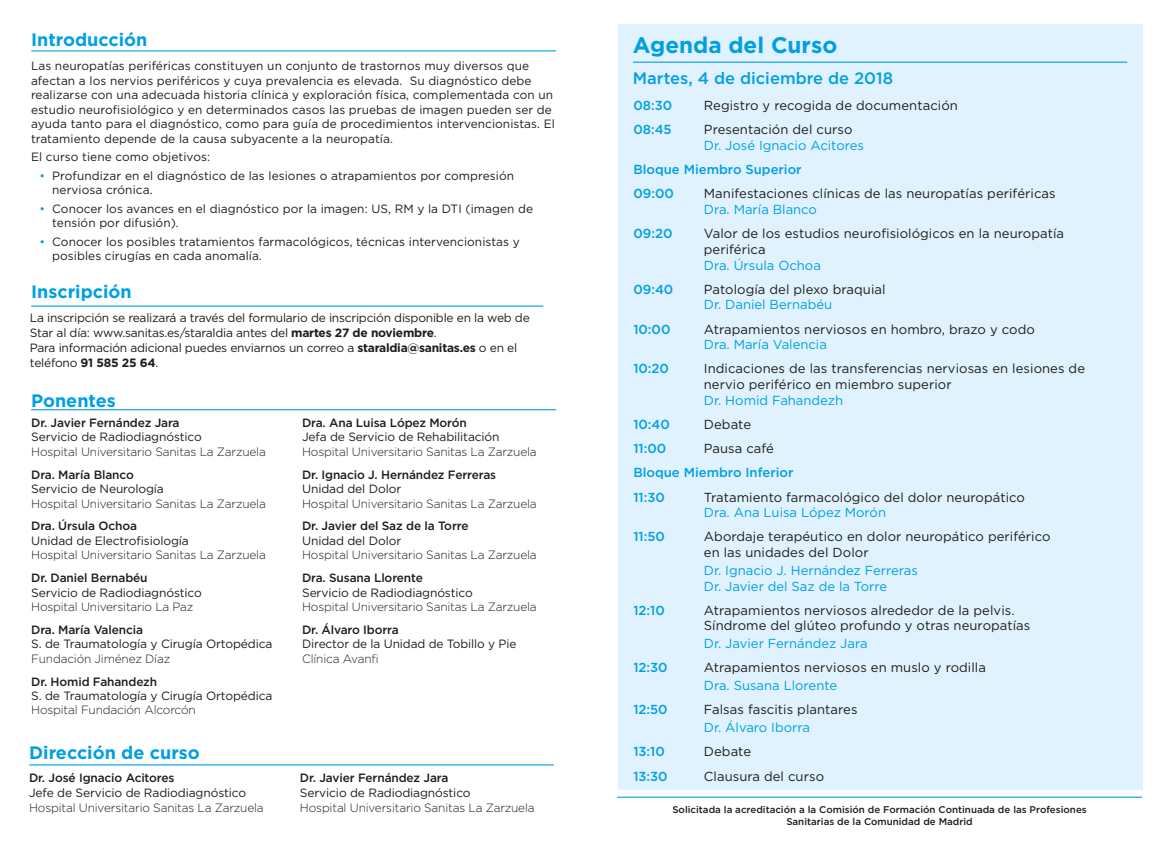
<style>
.page{position:relative;width:1174px;height:851px;background:#fff}
.page>*{position:absolute;margin:0;border:0;box-sizing:border-box;transform-origin:0 0}
.t1{font:700 22.5px "Gotham";color:#009fe3}
.t2{font:700 18px "Gotham";color:#009fe3}
.t3{font:500 16.5px "Gotham";color:#009fe3}
.t4{font:13.05px/15.6px "Gotham";letter-spacing:.005em;color:#1d1d1b}
.t5{font:13.05px/15.6px "Gotham";color:#009fe3}
.t6{font:500 13.05px/24.2px "Gotham";color:#009fe3}
.t7{font:12px/14.4px "Gotham";letter-spacing:-.005em;color:#1d1d1b}
.t8{font:300 12px "Gotham";letter-spacing:-.015em;color:#1d1d1b}
.t9{font:500 12px "Gotham";letter-spacing:-.01em;color:#1d1d1b}
.t10{font:500 9.75px/11.7px "Gotham";color:#1d1d1b;text-align:center}
.s1{color:#009fe3}
.s2{font-weight:700}
</style>
<div class="page">
<hr style="left:617px;top:796px;width:525px;height:1px;background:#009fe3">
<div style="left:618px;top:24px;width:524px;height:766px;background:#e0f2fd"></div>
<hr style="left:633px;top:62px;width:494px;height:1px;background:#009fe3">
<hr style="left:31px;top:50px;width:525px;height:1px;background:#009fe3">
<hr style="left:31px;top:305px;width:512px;height:1px;background:#009fe3">
<hr style="left:31px;top:409px;width:525px;height:1px;background:#009fe3">
<hr style="left:29px;top:764px;width:525px;height:1px;background:#009fe3">
<h2 class="t2" style="left:31px;top:28px;width:118px">Introducción</h2>
<p class="t7" style="left:31px;top:59px;width:525px">Las neuropatías periféricas constituyen un conjunto de trastornos muy diversos que afectan a los nervios periféricos y cuya prevalencia es elevada. Su diagnóstico debe realizarse con una adecuada historia clínica y exploración física, complementada con un estudio neurofisiológico y en determinados casos las pruebas de imagen pueden ser de ayuda tanto para el diagnóstico, como para guía de procedimientos intervencionistas. El tratamiento depende de la causa subyacente a la neuropatía.</p>
<p class="t7" style="left:31px;top:149px;width:181px">El curso tiene como objetivos:</p>
<p class="t7" style="left:52px;top:168px;width:463px;text-indent:-13px"><span class="s1">•</span> Profundizar en el diagnóstico de las lesiones o atrapamientos por compresión nerviosa crónica.</p>
<p class="t7" style="left:52px;top:201px;width:482px;text-indent:-13px"><span class="s1">•</span> Conocer los avances en el diagnóstico por la imagen: US, RM y la DTI (imagen de tensión por difusión).</p>
<p class="t7" style="left:52px;top:234px;width:469px;text-indent:-13px"><span class="s1">•</span> Conocer los posibles tratamientos farmacológicos, técnicas intervencionistas y posibles cirugías en cada anomalía.</p>
<h2 class="t2" style="left:31px;top:279px;width:102px">Inscripción</h2>
<p class="t7" style="left:30px;top:310px;width:501px">La inscripción se realizará a través del formulario de inscripción disponible en la web de Star al día: www.sanitas.es/staraldia antes del <span class="s2">martes 27 de noviembre</span>.<br>Para información adicional puedes enviarnos un correo a <span class="s2">staraldia@sanitas.es</span> o en el teléfono <span class="s2">91 585 25 64</span>.</p>
<h2 class="t2" style="left:31px;top:389px;width:86px">Ponentes</h2>
<p class="t9" style="left:31px;top:415px;width:150px">Dr. Javier Fernández Jara</p>
<p class="t7" style="left:31px;top:429px;width:172px">Servicio de Radiodiagnóstico</p>
<p class="t8" style="left:31px;top:444px;width:236px">Hospital Universitario Sanitas La Zarzuela</p>
<p class="t9" style="left:31px;top:466px;width:104px">Dra. María Blanco</p>
<p class="t7" style="left:31px;top:481px;width:134px">Servicio de Neurología</p>
<p class="t8" style="left:31px;top:495px;width:236px">Hospital Universitario Sanitas La Zarzuela</p>
<p class="t9" style="left:31px;top:518px;width:107px">Dra. Úrsula Ochoa</p>
<p class="t7" style="left:31px;top:533px;width:159px">Unidad de Electrofisiología</p>
<p class="t8" style="left:31px;top:547px;width:236px">Hospital Universitario Sanitas La Zarzuela</p>
<p class="t9" style="left:31px;top:570px;width:118px">Dr. Daniel Bernabéu</p>
<p class="t7" style="left:31px;top:584px;width:172px">Servicio de Radiodiagnóstico</p>
<p class="t8" style="left:31px;top:599px;width:164px">Hospital Universitario La Paz</p>
<p class="t9" style="left:31px;top:621px;width:113px">Dra. María Valencia</p>
<p class="t7" style="left:31px;top:636px;width:243px">S. de Traumatología y Cirugía Ortopédica</p>
<p class="t8" style="left:31px;top:650px;width:141px">Fundación Jiménez Díaz</p>
<p class="t9" style="left:31px;top:673px;width:127px">Dr. Homid Fahandezh</p>
<p class="t7" style="left:31px;top:688px;width:243px">S. de Traumatología y Cirugía Ortopédica</p>
<p class="t8" style="left:31px;top:702px;width:166px">Hospital Fundación Alcorcón</p>
<h2 class="t2" style="left:29px;top:740px;width:172px">Dirección de curso</h2>
<p class="t9" style="left:29px;top:769px;width:147px">Dr. José Ignacio Acitores</p>
<p class="t7" style="left:29px;top:785px;width:219px">Jefe de Servicio de Radiodiagnóstico</p>
<p class="t8" style="left:29px;top:799px;width:236px">Hospital Universitario Sanitas La Zarzuela</p>
<p class="t9" style="left:302px;top:415px;width:166px">Dra. Ana Luisa López Morón</p>
<p class="t7" style="left:302px;top:429px;width:199px">Jefa de Servicio de Rehabilitación</p>
<p class="t8" style="left:302px;top:444px;width:236px">Hospital Universitario Sanitas La Zarzuela</p>
<p class="t9" style="left:302px;top:466px;width:195px">Dr. Ignacio J. Hernández Ferreras</p>
<p class="t7" style="left:302px;top:481px;width:101px">Unidad del Dolor</p>
<p class="t8" style="left:302px;top:495px;width:236px">Hospital Universitario Sanitas La Zarzuela</p>
<p class="t9" style="left:302px;top:518px;width:168px">Dr. Javier del Saz de la Torre</p>
<p class="t7" style="left:302px;top:533px;width:101px">Unidad del Dolor</p>
<p class="t8" style="left:302px;top:547px;width:236px">Hospital Universitario Sanitas La Zarzuela</p>
<p class="t9" style="left:302px;top:570px;width:122px">Dra. Susana Llorente</p>
<p class="t7" style="left:302px;top:584px;width:172px">Servicio de Radiodiagnóstico</p>
<p class="t8" style="left:302px;top:599px;width:236px">Hospital Universitario Sanitas La Zarzuela</p>
<p class="t9" style="left:302px;top:621px;width:98px">Dr. Álvaro Iborra</p>
<p class="t7" style="left:302px;top:636px;width:216px">Director de la Unidad de Tobillo y Pie</p>
<p class="t8" style="left:302px;top:650px;width:78px">Clínica Avanfi</p>
<p class="t9" style="left:300px;top:769px;width:150px">Dr. Javier Fernández Jara</p>
<p class="t7" style="left:300px;top:785px;width:172px">Servicio de Radiodiagnóstico</p>
<p class="t8" style="left:300px;top:799px;width:236px">Hospital Universitario Sanitas La Zarzuela</p>
<h1 class="t1" style="left:633px;top:30px;width:206px">Agenda del Curso</h1>
<h3 class="t3" style="left:633px;top:67px;width:262px">Martes, 4 de diciembre de 2018</h3>
<p class="t6" style="left:633px;top:93px;width:40px">08:30</p>
<p class="t4" style="left:704px;top:97px;width:255px">Registro y recogida de documentación</p>
<p class="t6" style="left:633px;top:117px;width:40px">08:45</p>
<p class="t4" style="left:704px;top:122px;width:150px">Presentación del curso</p>
<p class="t5" style="left:704px;top:137px;width:162px">Dr. José Ignacio Acitores</p>
<p class="t6" style="left:633px;top:157px;width:170px">Bloque Miembro Superior<br>09:00</p>
<p class="t4" style="left:704px;top:186px;width:353px">Manifestaciones clínicas de las neuropatías periféricas</p>
<p class="t5" style="left:704px;top:201px;width:115px">Dra. María Blanco</p>
<p class="t6" style="left:633px;top:221px;width:41px">09:20</p>
<p class="t4" style="left:704px;top:225px;width:362px">Valor de los estudios neurofisiológicos en la neuropatía periférica</p>
<p class="t5" style="left:704px;top:257px;width:119px">Dra. Úrsula Ochoa</p>
<p class="t6" style="left:633px;top:277px;width:41px">09:40</p>
<p class="t4" style="left:704px;top:281px;width:183px">Patología del plexo braquial</p>
<p class="t5" style="left:704px;top:297px;width:130px">Dr. Daniel Bernabéu</p>
<p class="t6" style="left:633px;top:317px;width:39px">10:00</p>
<p class="t4" style="left:704px;top:321px;width:332px">Atrapamientos nerviosos en hombro, brazo y codo</p>
<p class="t5" style="left:704px;top:336px;width:124px">Dra. María Valencia</p>
<p class="t6" style="left:633px;top:356px;width:37px">10:20</p>
<p class="t4" style="left:704px;top:361px;width:383px">Indicaciones de las transferencias nerviosas en lesiones de nervio periférico en miembro superior</p>
<p class="t5" style="left:704px;top:392px;width:141px">Dr. Homid Fahandezh</p>
<p class="t6" style="left:633px;top:412px;width:38px">10:40</p>
<p class="t4" style="left:704px;top:416px;width:49px">Debate</p>
<p class="t6" style="left:633px;top:436px;width:34px">11:00</p>
<p class="t4" style="left:704px;top:440px;width:72px">Pausa café</p>
<p class="t6" style="left:633px;top:460px;width:162px">Bloque Miembro Inferior<br>11:30</p>
<p class="t4" style="left:704px;top:489px;width:322px">Tratamiento farmacológico del dolor neuropático</p>
<p class="t5" style="left:704px;top:504px;width:184px">Dra. Ana Luisa López Morón</p>
<p class="t6" style="left:633px;top:524px;width:33px">11:50</p>
<p class="t4" style="left:704px;top:528px;width:348px">Abordaje terapéutico en dolor neuropático periférico en las unidades del Dolor</p>
<p class="t5" style="left:704px;top:562px;width:215px">Dr. Ignacio J. Hernández Ferreras<br>Dr. Javier del Saz de la Torre</p>
<p class="t6" style="left:633px;top:597px;width:33px">12:10</p>
<p class="t4" style="left:704px;top:602px;width:328px">Atrapamientos nerviosos alrededor de la pelvis.<br>Síndrome del glúteo profundo y otras neuropatías</p>
<p class="t5" style="left:704px;top:635px;width:165px">Dr. Javier Fernández Jara</p>
<p class="t6" style="left:633px;top:655px;width:36px">12:30</p>
<p class="t4" style="left:704px;top:659px;width:284px">Atrapamientos nerviosos en muslo y rodilla</p>
<p class="t5" style="left:704px;top:677px;width:135px">Dra. Susana Llorente</p>
<p class="t6" style="left:633px;top:697px;width:36px">12:50</p>
<p class="t4" style="left:704px;top:701px;width:155px">Falsas fascitis plantares</p>
<p class="t5" style="left:704px;top:719px;width:108px">Dr. Álvaro Iborra</p>
<p class="t6" style="left:633px;top:739px;width:33px">13:10</p>
<p class="t4" style="left:704px;top:743px;width:49px">Debate</p>
<p class="t6" style="left:633px;top:763px;width:36px">13:30</p>
<p class="t4" style="left:704px;top:767px;width:122px">Clausura del curso</p>
<p class="t10" style="left:672px;top:803px;width:416px">Solicitada la acreditación a la Comisión de Formación Continuada de las Profesiones<br>Sanitarias de la Comunidad de Madrid</p>
</div>
